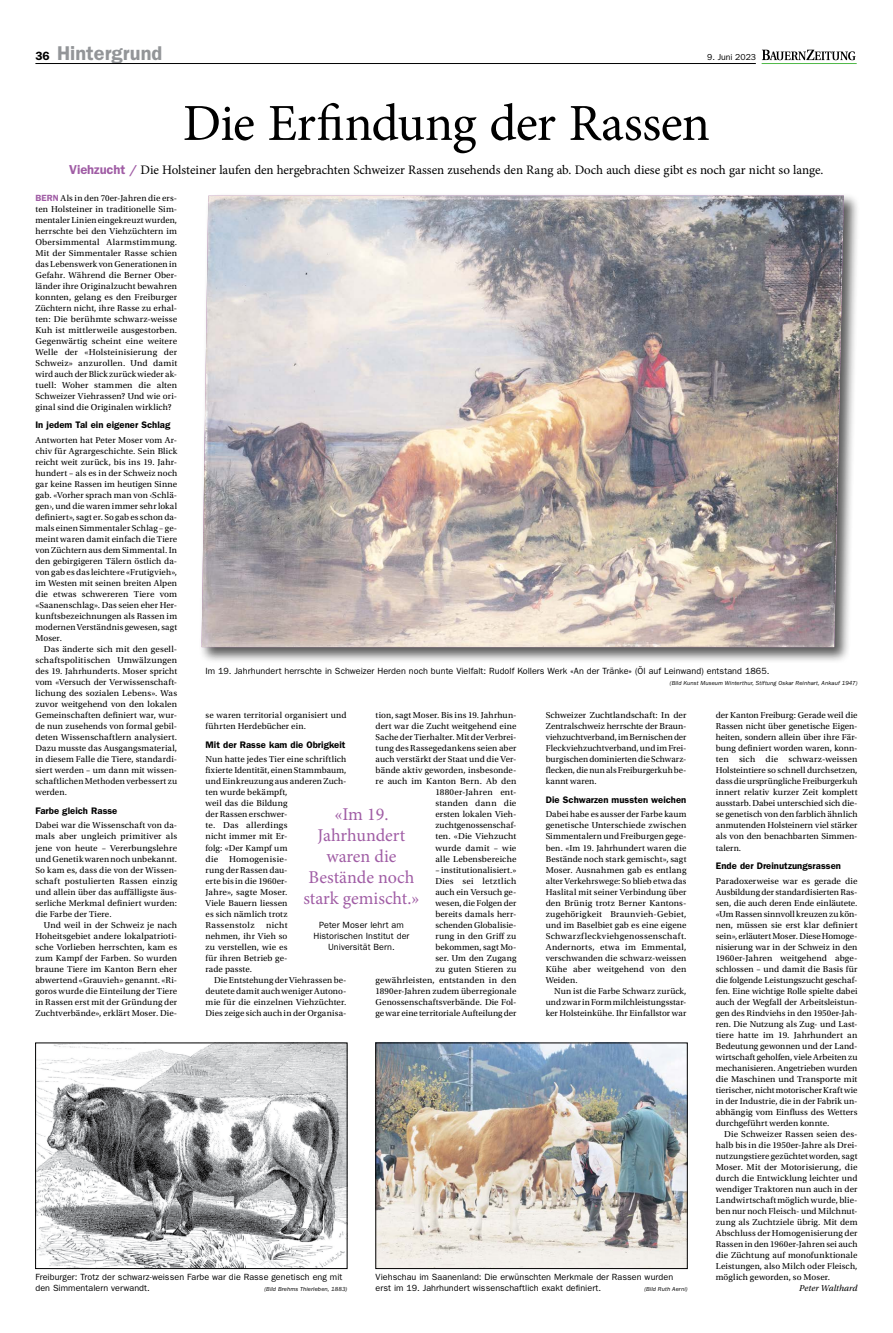
<style>
.page{position:relative;width:893px;height:1333px;background:#fff}
.page>*{position:absolute;margin:0;border:0;box-sizing:border-box;transform-origin:0 0}
.t1{font:52px "Minion Pro";letter-spacing:-.015em;color:#000}
.t2{font:600 20px "ITC Franklin Gothic Std";color:#939598}
.t3{font:18px/21px "Minion Pro";color:#a05da5;text-align:center}
.t4{font:13px "Minion Pro";letter-spacing:-.01em;color:#000}
.t5{font:600 9.5px "ITC Franklin Gothic Std";letter-spacing:.005em;color:#000}
.t6{font:9px/11px "Utopia Std";letter-spacing:.01em;color:#000;text-align:justify}
.t7{font:9px/11px "ITC Franklin Gothic Std";letter-spacing:.005em;color:#000}
.t8{font:italic 9px "Utopia Std";letter-spacing:.005em;color:#000}
.t9{font:8.7px "ITC Franklin Gothic Std";color:#000}
.t10{font:italic 6px "ITC Franklin Gothic Std";letter-spacing:.015em;color:#000}
.s1{font-size:12px;color:#000}
.s2{font-family:"ITC Franklin Gothic Std";font-weight:600;color:#a05da5}
</style>
<div class="page">
<hr style="left:35px;top:63px;width:721px;height:1px;background:#000">
<svg style="left:762px;top:50px;width:93px;height:10px"></svg>
<hr style="left:762px;top:63px;width:95px;height:1px;background:#50b848">
<img style="left:37px;top:1044px;width:308px;height:222px">
<img style="left:378px;top:1044px;width:307px;height:222px">
<div style="left:199px;top:193px;width:661px;height:470px;background:#000;opacity:.65"></div>
<img style="left:202px;top:195px;width:642px;height:452px">
<h2 class="t2" style="left:35px;top:42px;width:128px"><span class="s1">36</span> Hintergrund</h2>
<p class="t9" style="left:707px;top:52px;width:50px">9. Juni 2023</p>
<h1 class="t1" style="left:183px;top:88px;width:529px">Die Erfindung der Rassen</h1>
<h3 class="t4" style="left:69px;top:161px;width:756px"><span class="s2">Viehzucht /</span> Die Holsteiner laufen den hergebrachten Schweizer Rassen zusehends den Rang ab. Doch auch diese gibt es noch gar nicht so lange.</h3>
<p class="t6" style="left:35px;top:193px;width:143px;text-align:left"><span class="s2">BERN</span> Als in den 70er-Jahren die ers&shy;ten Holsteiner in traditionelle Sim&shy;mentaler Linien eingekreuzt wurden, herrschte bei den Viehzüchtern im Obersimmental Alarmstimmung.<br>Mit der Simmentaler Rasse schien das Lebenswerk von Generationen in Gefahr. Während die Berner Ober&shy;länder ihre Originalzucht bewahren konnten, gelang es den Freiburger Züchtern nicht, ihre Rasse zu erhal&shy;ten: Die berühmte schwarz-weisse Kuh ist mittlerweile ausgestorben.<br>Gegenwärtig scheint eine weitere Welle der «Holsteinisierung der Schweiz» anzurollen. Und damit wird auch der Blick zurück wieder ak&shy;tuell: Woher stammen die alten Schweizer Viehrassen? Und wie ori&shy;ginal sind die Originalen wirklich?</p>
<p class="t5" style="left:35px;top:419px;width:136px">In jedem Tal ein eigener Schlag</p>
<p class="t6" style="left:35px;top:435px;width:143px">Antworten hat Peter Moser vom Ar&shy;chiv für Agrargeschichte. Sein Blick reicht weit zurück, bis ins 19. Jahr&shy;hundert – als es in der Schweiz noch gar keine Rassen im heutigen Sinne gab. «Vorher sprach man von ‹Schlä&shy;gen›, und die waren immer sehr lokal definiert», sagt er. So gab es schon da&shy;mals einen Simmentaler Schlag – ge&shy;meint waren damit einfach die Tiere von Züchtern aus dem Simmental. In den gebirgigeren Tälern östlich da&shy;von gab es das leichtere «Frutigvieh», im Westen mit seinen breiten Alpen die etwas schwereren Tiere vom «Saanenschlag». Das seien eher Her&shy;kunftsbezeichnungen als Rassen im modernen Verständnis gewesen, sagt Moser.</p>
<p class="t6" style="left:35px;top:644px;width:143px;text-indent:9px">Das änderte sich mit den gesell&shy;schaftspolitischen Umwälzungen des 19. Jahrhunderts. Moser spricht vom «Versuch der Verwissenschaft&shy;lichung des sozialen Lebens». Was zuvor weitgehend von den lokalen Gemeinschaften definiert war, wur&shy;de nun zusehends von formal gebil&shy;deten Wissenschaftlern analysiert.<br>Dazu musste das Ausgangsmaterial, in diesem Falle die Tiere, standardi&shy;siert werden – um dann mit wissen&shy;schaftlichen Methoden verbessert zu werden.</p>
<p class="t5" style="left:35px;top:804px;width:84px">Farbe gleich Rasse</p>
<p class="t6" style="left:35px;top:820px;width:143px;text-align:left">Dabei war die Wissenschaft von da&shy;mals aber ungleich primitiver als jene von heute – Vererbungslehre und Genetik waren noch unbekannt.<br>So kam es, dass die von der Wissen&shy;schaft postulierten Rassen einzig und allein über das auffälligste äus&shy;serliche Merkmal definiert wurden: die Farbe der Tiere.</p>
<p class="t6" style="left:35px;top:919px;width:143px;text-indent:9px">Und weil in der Schweiz je nach Hoheitsgebiet andere lokalpatrioti&shy;sche Vorlieben herrschten, kam es zum Kampf der Farben. So wurden braune Tiere im Kanton Bern eher abwertend «Grauvieh» genannt. «Ri&shy;goros wurde die Einteilung der Tiere in Rassen erst mit der Gründung der Zuchtverbände», erklärt Moser. Die-</p>
<p class="t7" style="left:206px;top:666px;width:565px">Im 19. Jahrhundert herrschte in Schweizer Herden noch bunte Vielfalt: Rudolf Kollers Werk «An der Tränke» (Öl auf Leinwand) entstand 1865.</p>
<p class="t10" style="left:670px;top:680px;width:189px">(Bild Kunst Museum Winterthur, Stiftung Oskar Reinhart, Ankauf 1947)</p>
<p class="t6" style="left:206px;top:710px;width:142px">se waren territorial organisiert und führten Herdebücher ein.</p>
<p class="t5" style="left:206px;top:738px;width:141px">Mit der Rasse kam die Obrigkeit</p>
<p class="t6" style="left:206px;top:754px;width:142px;text-align:left">Nun hatte jedes Tier eine schriftlich fixierte Identität, einen Stammbaum, und Einkreuzung aus anderen Zuch&shy;ten wurde bekämpft,<br>weil das die Bildung<br>der Rassen erschwer-<br>te. Das allerdings<br>nicht immer mit Er-<br>folg: «Der Kampf um<br>die Homogenisie-<br>rung der Rassen dau-<br>erte bis in die 1960er-<br>Jahre», sagte Moser.<br>Viele Bauern liessen<br>es sich nämlich trotz<br>Rassenstolz</p>
<p class="t6" style="left:376px;top:710px;width:142px;text-align:right">tion, sagt Moser. Bis ins 19. Jahrhun&shy;dert war die Zucht weitgehend eine<br>Sache der Tierhalter. Mit der Verbrei&shy;tung des Rassegedankens seien aber auch verstärkt der Staat und die Ver&shy;bände aktiv geworden, insbesonde&shy;re auch im Kanton Bern. Ab den<br>1880er-Jahren ent-<br>standen dann die<br>ersten lokalen Vieh&shy;zuchtgenossenschaf-<br>ten. «Die Viehzucht<br>wurde damit – wie<br>alle Lebensbereiche</p>
<p class="t6" style="left:376px;top:864px;width:142px;text-align:right">– institutionalisiert.»<br>Dies sei letztlich<br>auch ein Versuch ge-<br>wesen, die Folgen der<br>bereits damals herr-<br>schenden Globalisie-<br>rung in den Griff zu<br>bekommen, sagt Mo-<br>ser. Um den Zugang<br>zu guten Stieren zu gewährleisten, entstanden in den<br>1890er-Jahren zudem überregionale<br>Genossenschaftsverbände. Die Fol&shy;ge war eine territoriale Aufteilung der</p>
<p class="t6" style="left:546px;top:710px;width:142px">Schweizer Zuchtlandschaft: In der Zentralschweiz herrschte der Braun&shy;viehzuchtverband, im Bernischen der Fleckviehzuchtverband, und im Frei&shy;burgischen dominierten die Schwarz&shy;flecken, die nun als Freiburgerkuh be&shy;kannt waren.</p>
<p class="t5" style="left:546px;top:793px;width:142px">Die Schwarzen mussten weichen</p>
<p class="t6" style="left:546px;top:809px;width:142px;text-align:left">Dabei habe es ausser der Farbe kaum genetische Unterschiede zwischen<br>Simmentalern und Freiburgen gege&shy;ben. «Im 19. Jahrhundert waren die<br>Bestände noch stark gemischt», sagt<br>Moser. Ausnahmen gab es entlang alter Verkehrswege: So blieb etwa das<br>Haslital mit seiner Verbindung über den Brünig trotz Berner Kantons&shy;zugehörigkeit Braunvieh-Gebiet, und im Baselbiet gab es eine eigene<br>Schwarzfleckviehgenossenschaft.<br>Andernorts, etwa im Emmental, verschwanden die schwarz-weissen<br>Kühe aber weitgehend von den<br>Weiden.</p>
<p class="t6" style="left:546px;top:985px;width:142px;text-indent:9px">Nun ist die Farbe Schwarz zurück, und zwar in Form milchleistungsstar&shy;ker Holsteinkühe. Ihr Einfallstor war</p>
<p class="t6" style="left:716px;top:710px;width:143px;text-align:left">der Kanton Freiburg: Gerade weil die Rassen nicht über genetische Eigen&shy;heiten, sondern allein über ihre Fär&shy;bung definiert worden waren, konn&shy;ten sich die schwarz-weissen Holsteintiere so schnell durchsetzen, dass die ursprüngliche Freiburgerkuh innert relativ kurzer Zeit komplett ausstarb. Dabei unterschied sich die&shy;se genetisch von den farblich ähnlich anmutenden Holsteinern viel stärker als von den benachbarten Simmen&shy;talern.</p>
<p class="t5" style="left:716px;top:859px;width:127px">Ende der Dreinutzungsrassen</p>
<p class="t6" style="left:716px;top:875px;width:143px">Paradoxerweise war es gerade die Ausbildung der standardisierten Ras&shy;sen, die auch deren Ende einläutete. «Um Rassen sinnvoll kreuzen zu kön&shy;nen, müssen sie erst klar definiert sein», erläutert Moser. Diese Homoge&shy;nisierung war in der Schweiz in den 1960er-Jahren weitgehend abge&shy;schlossen – und damit die Basis für die folgende Leistungszucht geschaf&shy;fen. Eine wichtige Rolle spielte dabei auch der Wegfall der Arbeitsleistun&shy;gen des Rindviehs in den 1950er-Jah&shy;ren. Die Nutzung als Zug- und Last&shy;tiere hatte im 19. Jahrhundert an Bedeutung gewonnen und der Land&shy;wirtschaft geholfen, viele Arbeiten zu mechanisieren. Angetrieben wurden die Maschinen und Transporte mit tierischer, nicht motorischer Kraft wie in der Industrie, die in der Fabrik un&shy;abhängig vom Einfluss des Wetters durchgeführt werden konnte.</p>
<p class="t6" style="left:716px;top:1128px;width:143px;text-indent:9px">Die Schweizer Rassen seien des&shy;halb bis in die 1950er-Jahre als Drei&shy;nutzungstiere gezüchtet worden, sagt Moser. Mit der Motorisierung, die durch die Entwicklung leichter und wendiger Traktoren nun auch in der Landwirtschaft möglich wurde, blie&shy;ben nur noch Fleisch- und Milchnut&shy;zung als Zuchtziele übrig. Mit dem Abschluss der Homogenisierung der Rassen in den 1960er-Jahren sei auch die Züchtung auf monofunktionale Leistungen, also Milch oder Fleisch, möglich geworden, so Moser.</p>
<p class="t8" style="left:799px;top:1282px;width:60px">Peter Walthard</p>
<h3 class="t3" style="left:303px;top:803px;width:118px">«Im 19.<br>Jahrhundert waren die<br>Bestände noch stark gemischt.»</h3>
<p class="t7" style="left:313px;top:919px;width:97px;text-align:center">Peter Moser lehrt am<br>Historischen Institut der<br>Universität Bern.</p>
<p class="t6" style="left:206px;top:919px;width:83px;text-indent:61px">nicht nehmen, ihr Vieh so zu verstellen, wie es für ihren Betrieb ge&shy;rade passte.</p>
<p class="t6" style="left:206px;top:974px;width:142px;text-indent:9px">Die Entstehung der Viehrassen be&shy;deutete damit auch weniger Autono&shy;mie für die einzelnen Viehzüchter.<br>Dies zeige sich auch in der Organisa-</p>
<p class="t7" style="left:376px;top:1271px;width:299px">Viehschau im Saanenland: Die erwünschten Merkmale der Rassen wurden erst im 19. Jahrhundert wissenschaftlich exakt definiert.</p>
<p class="t7" style="left:35px;top:1271px;width:309px">Freiburger: Trotz der schwarz-weissen Farbe war die Rasse genetisch eng mit den Simmentalern verwandt.</p>
<p class="t10" style="left:264px;top:1285px;width:84px">(Bild Brehms Thierleben, 1883)</p>
<p class="t10" style="left:644px;top:1285px;width:45px">(Bild Ruth Aerni)</p>
</div>
